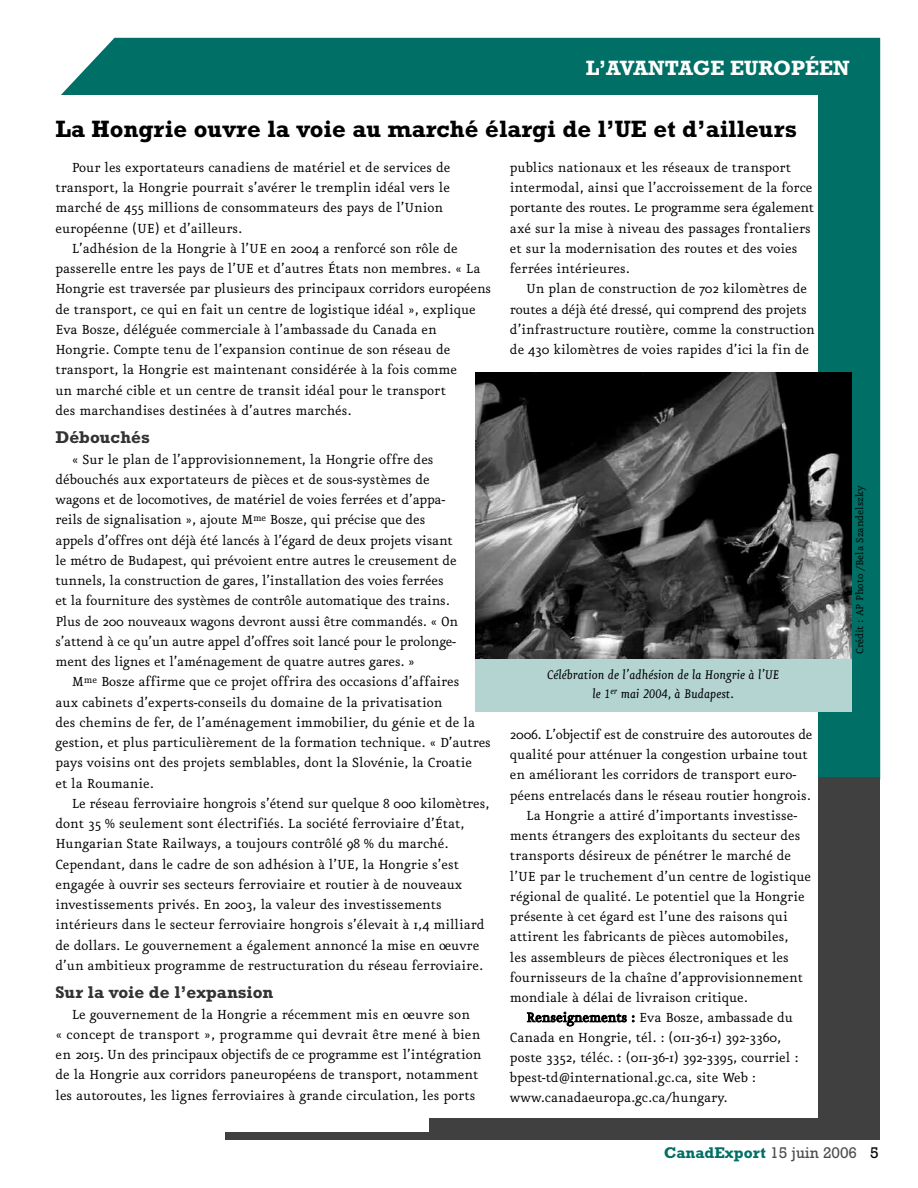
<style>
.page{position:relative;width:918px;height:1188px;background:#fff}
.page>*{position:absolute;margin:0;border:0;box-sizing:border-box;transform-origin:0 0}
.t1{font:700 24px "Rockwell";color:#000}
.t2{font:700 21px "Rockwell";color:#fff}
.t3{font:700 17.25px "Rockwell";color:#333}
.t4{font:15.75px/20.2px "Eureka";color:#000}
.t5{font:700 15.75px "Rockwell";color:#006f65}
.t6{font:italic 15px/18.1px "Eureka";color:#000;text-align:center}
.t7{font:12px "Eureka";color:#000}
.s1{font-weight:400;color:#4d4d4d}
.s2{font-weight:400;color:#000}
</style>
<div class="page">
<div style="left:61px;top:38px;width:819px;height:739px;background:#006f65"></div>
<div style="left:38px;top:777px;width:842px;height:362px;background:#404040"></div>
<div style="left:30px;top:95px;width:788px;height:1044px;background:#fff"></div>
<div style="left:430px;top:1118px;width:450px;height:21px;background:#404040"></div>
<div style="left:226px;top:1132px;width:654px;height:7px;background:#404040"></div>
<img style="left:475px;top:373px;width:376px;height:285px">
<div style="left:475px;top:659px;width:376px;height:53px;background:#b3d4d1"></div>
<h2 class="t2" style="left:586px;top:61px;width:265px">L’AVANTAGE EUROPÉEN</h2>
<h1 class="t1" style="left:56px;top:121px;width:743px">La Hongrie ouvre la voie au marché élargi de l’UE et d’ailleurs</h1>
<p class="t4" style="left:56px;top:156px;width:396px;text-indent:16px">Pour les exportateurs canadiens de matériel et de services de transport, la Hongrie pourrait s’avérer le tremplin idéal vers le marché de 455 millions de consommateurs des pays de l’Union européenne (UE) et d’ailleurs.</p>
<p class="t4" style="left:56px;top:237px;width:437px;text-indent:16px">L’adhésion de la Hongrie à l’UE en 2004 a renforcé son rôle de passerelle entre les pays de l’UE et d’autres États non membres. « La Hongrie est traversée par plusieurs des principaux corridors européens de transport, ce qui en fait un centre de logistique idéal », explique Eva Bosze, déléguée commerciale à l’ambassade du Canada en Hongrie. Compte tenu de l’expansion continue de son réseau de transport, la Hongrie est maintenant considérée à la fois comme<br>un marché cible et un centre de transit idéal pour le transport<br>des marchandises destinées à d’autres marchés.</p>
<p class="t3" style="left:56px;top:432px;width:96px">Débouchés</p>
<p class="t4" style="left:56px;top:448px;width:404px;text-indent:16px">« Sur le plan de l’approvisionnement, la Hongrie offre des débouchés aux exportateurs de pièces et de sous-systèmes de wagons et de locomotives, de matériel de voies ferrées et d’appa&shy;reils de signalisation », ajoute M<sup>me</sup> Bosze, qui précise que des appels d’offres ont déjà été lancés à l’égard de deux projets visant le métro de Budapest, qui prévoient entre autres le creusement de tunnels, la construction de gares, l’installation des voies ferrées et la fourniture des systèmes de contrôle automatique des trains.<br>Plus de 200 nouveaux wagons devront aussi être commandés. « On s’attend à ce qu’un autre appel d’offres soit lancé pour le prolonge&shy;ment des lignes et l’aménagement de quatre autres gares. »</p>
<p class="t4" style="left:56px;top:671px;width:437px;text-indent:16px">M<sup>me</sup> Bosze affirme que ce projet offrira des occasions d’affaires<br>aux cabinets d’experts-conseils du domaine de la privatisation<br>des chemins de fer, de l’aménagement immobilier, du génie et de la gestion, et plus particulièrement de la formation technique. « D’autres pays voisins ont des projets semblables, dont la Slovénie, la Croatie<br>et la Roumanie.</p>
<p class="t4" style="left:56px;top:792px;width:436px;text-indent:16px">Le réseau ferroviaire hongrois s’étend sur quelque 8 000 kilomètres, dont 35 % seulement sont électrifiés. La société ferroviaire d’État, Hungarian State Railways, a toujours contrôlé 98 % du marché.<br>Cependant, dans le cadre de son adhésion à l’UE, la Hongrie s’est engagée à ouvrir ses secteurs ferroviaire et routier à de nouveaux investissements privés. En 2003, la valeur des investissements intérieurs dans le secteur ferroviaire hongrois s’élevait à 1,4 milliard de dollars. Le gouvernement a également annoncé la mise en oeuvre d’un ambitieux programme de restructuration du réseau ferroviaire.</p>
<p class="t3" style="left:56px;top:987px;width:219px">Sur la voie de l’expansion</p>
<p class="t4" style="left:56px;top:1003px;width:428px;text-align:center">Le gouvernement de la Hongrie a récemment mis en oeuvre son<br>« concept de transport », programme qui devrait être mené à bien en 2015. Un des principaux objectifs de ce programme est l’intégration de la Hongrie aux corridors paneuropéens de transport, notamment les autoroutes, les lignes ferroviaires à grande circulation, les ports</p>
<p class="t4" style="left:510px;top:156px;width:306px">publics nationaux et les réseaux de transport intermodal, ainsi que l’accroissement de la force portante des routes. Le programme sera également axé sur la mise à niveau des passages frontaliers et sur la modernisation des routes et des voies ferrées intérieures.</p>
<p class="t4" style="left:510px;top:278px;width:306px;text-align:center">Un plan de construction de 702 kilomètres de routes a déjà été dressé, qui comprend des projets d’infrastructure routière, comme la construction de 430 kilomètres de voies rapides d’ici la fin de</p>
<p class="t6" style="left:547px;top:665px;width:234px">Célébration de l’adhésion de la Hongrie à l’UE le 1<sup>er</sup> mai 2004, à Budapest.</p>
<p class="t4" style="left:510px;top:723px;width:304px">2006. L’objectif est de construire des autoroutes de</p>
<p class="t4" style="left:510px;top:744px;width:299px">qualité pour atténuer la congestion urbaine tout</p>
<p class="t4" style="left:510px;top:764px;width:288px">en améliorant les corridors de transport euro-</p>
<p class="t4" style="left:510px;top:784px;width:302px">péens entrelacés dans le réseau routier hongrois.</p>
<p class="t4" style="left:526px;top:804px;width:273px">La Hongrie a attiré d’importants investisse-</p>
<p class="t4" style="left:510px;top:825px;width:292px">ments étrangers des exploitants du secteur des</p>
<p class="t4" style="left:510px;top:845px;width:283px">transports désireux de pénétrer le marché de</p>
<p class="t4" style="left:510px;top:865px;width:302px">l’UE par le truchement d’un centre de logistique</p>
<p class="t4" style="left:510px;top:885px;width:296px">régional de qualité. Le potentiel que la Hongrie</p>
<p class="t4" style="left:510px;top:906px;width:279px">présente à cet égard est l’une des raisons qui</p>
<p class="t4" style="left:510px;top:926px;width:280px">attirent les fabricants de pièces automobiles,</p>
<p class="t4" style="left:510px;top:946px;width:280px">les assembleurs de pièces électroniques et les</p>
<p class="t4" style="left:510px;top:966px;width:294px">fournisseurs de la chaîne d’approvisionnement</p>
<p class="t4" style="left:510px;top:987px;width:240px">mondiale à délai de livraison critique.</p>
<p class="t4" style="left:526px;top:1006px;width:268px">Renseignements : Eva Bosze, ambassade du</p>
<p class="t4" style="left:510px;top:1026px;width:273px">Canada en Hongrie, tél. : (011-36-1) 392-3360,</p>
<p class="t4" style="left:510px;top:1046px;width:290px">poste 3352, téléc. : (011-36-1) 392-3395, courriel :</p>
<p class="t4" style="left:510px;top:1066px;width:248px">bpest-td@international.gc.ca, site Web :</p>
<p class="t4" style="left:510px;top:1086px;width:219px">www.canadaeuropa.gc.ca/hungary.</p>
<p class="t7" style="left:852px;top:654px;width:170px;rotate:-90deg">Crédit : AP Photo /Bela Szandelszky</p>
<p class="t5" style="left:664px;top:1147px;width:216px">CanadExport <span class="s1">15 juin 2006</span> <span class="s2">5</span></p>
</div>
